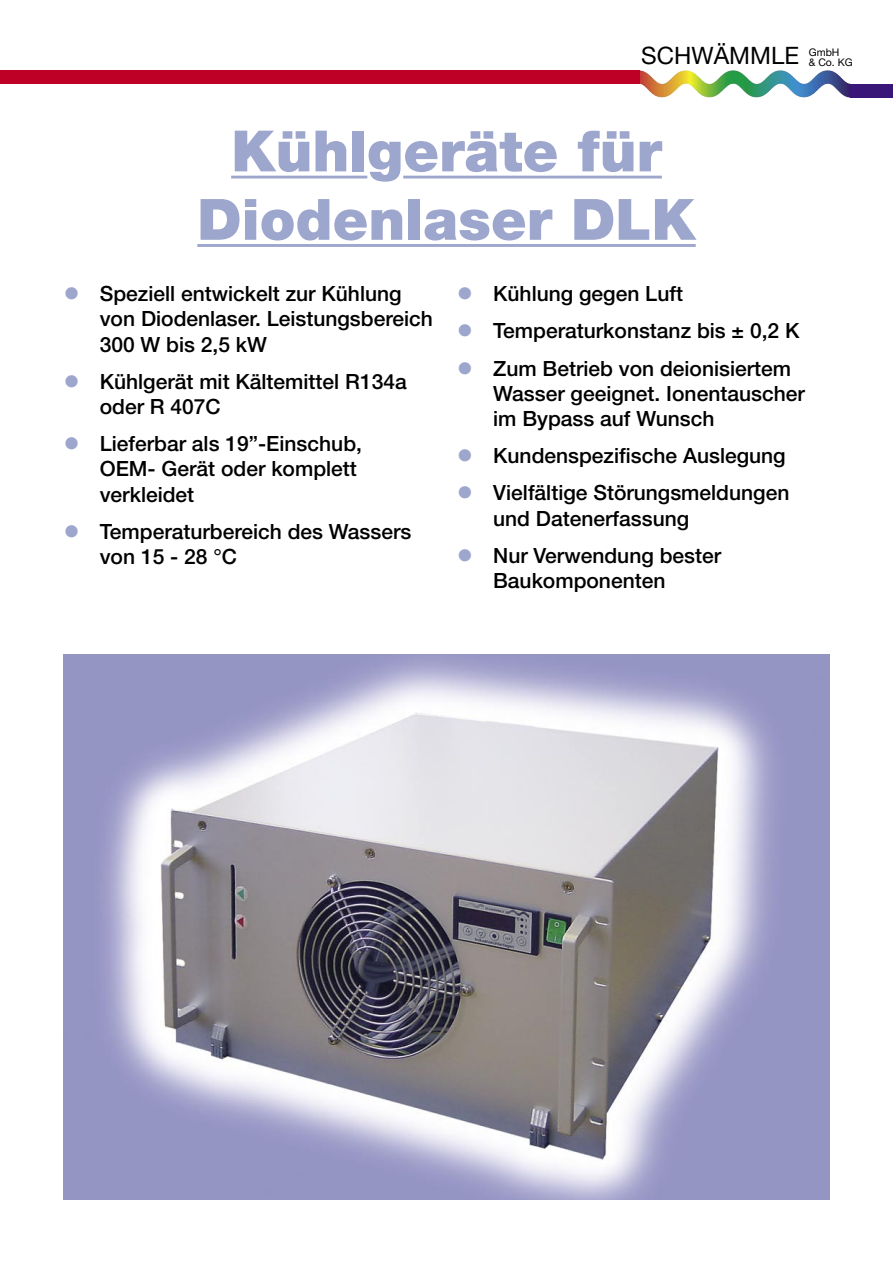
<style>
.page{position:relative;width:893px;height:1263px;background:#fff}
.page>*{position:absolute;margin:0;border:0;box-sizing:border-box;transform-origin:0 0}
.t1{font:900 57px "Helvetica Neue";color:#9da6cc}
.Fließtext{font:24px "Helvetica Neue";color:#000}
.t2{font:500 21px/25.2px "Helvetica Neue";color:#000}
.Fließtext-2{font:10.5px "Helvetica Neue";color:#000}
.s1{color:#9da6cc}
</style>
<div class="page">
<hr style="left:231px;top:176px;width:136px;height:2px;background:#9da6cc">
<hr style="left:403px;top:176px;width:259px;height:2px;background:#9da6cc">
<hr style="left:197px;top:244px;width:499px;height:3px;background:#9da6cc">
<img style="left:64px;top:655px;width:765px;height:544px">
<img style="left:639px;top:70px;width:29px;height:14px">
<div style="left:850px;top:84px;width:43px;height:14px;background:#381778"></div>
<div style="left:0;top:70px;width:639px;height:14px;background:#be0027"></div>
<p class="Fließtext" style="left:641px;top:41px;width:159px">SCHWÄMMLE</p>
<p class="Fließtext-2" style="left:809px;top:46px;width:32px">GmbH</p>
<p class="Fließtext-2" style="left:809px;top:56px;width:45px">&amp; Co. KG</p>
<p class="t1" style="left:231px;top:117px;width:432px">Kühlgeräte für</p>
<p class="t1" style="left:197px;top:185px;width:500px">Diodenlaser DLK</p>
<p class="t2" style="left:64px;top:281px;width:339px"><span class="s1">●</span> Speziell entwickelt zur Kühlung</p>
<p class="t2" style="left:100px;top:306px;width:335px">von Diodenlaser. Leistungsbereich</p>
<p class="t2" style="left:100px;top:331px;width:169px">300 W bis 2,5 kW</p>
<p class="t2" style="left:100px;top:369px;width:308px;text-indent:-36px"><span class="s1">●</span> Kühlgerät mit Kältemittel R134a oder R 407C</p>
<p class="t2" style="left:64px;top:431px;width:300px"><span class="s1">●</span> Lieferbar als 19”-Einschub,</p>
<p class="t2" style="left:100px;top:456px;width:259px">OEM- Gerät oder komplett</p>
<p class="t2" style="left:100px;top:481px;width:96px">verkleidet</p>
<p class="t2" style="left:64px;top:519px;width:349px"><span class="s1">●</span> Temperaturbereich des Wassers</p>
<p class="t2" style="left:100px;top:544px;width:139px">von 15 - 28 °C</p>
<p class="t2" style="left:457px;top:281px;width:227px"><span class="s1">●</span> Kühlung gegen Luft</p>
<p class="t2" style="left:457px;top:318px;width:344px"><span class="s1">●</span> Temperaturkonstanz bis ± 0,2 K</p>
<p class="t2" style="left:493px;top:355px;width:313px;text-indent:-36px"><span class="s1">●</span> Zum Betrieb von deionisiertem<br>Wasser geeignet. Ionentauscher</p>
<p class="t2" style="left:493px;top:406px;width:223px">im Bypass auf Wunsch</p>
<p class="t2" style="left:457px;top:443px;width:330px"><span class="s1">●</span> Kundenspezifische Auslegung</p>
<p class="t2" style="left:457px;top:480px;width:334px"><span class="s1">●</span> Vielfältige Störungsmeldungen</p>
<p class="t2" style="left:493px;top:505px;width:198px">und Datenerfassung</p>
<p class="t2" style="left:457px;top:543px;width:265px"><span class="s1">●</span> Nur Verwendung bester</p>
<p class="t2" style="left:493px;top:568px;width:174px">Baukomponenten</p>
</div>
